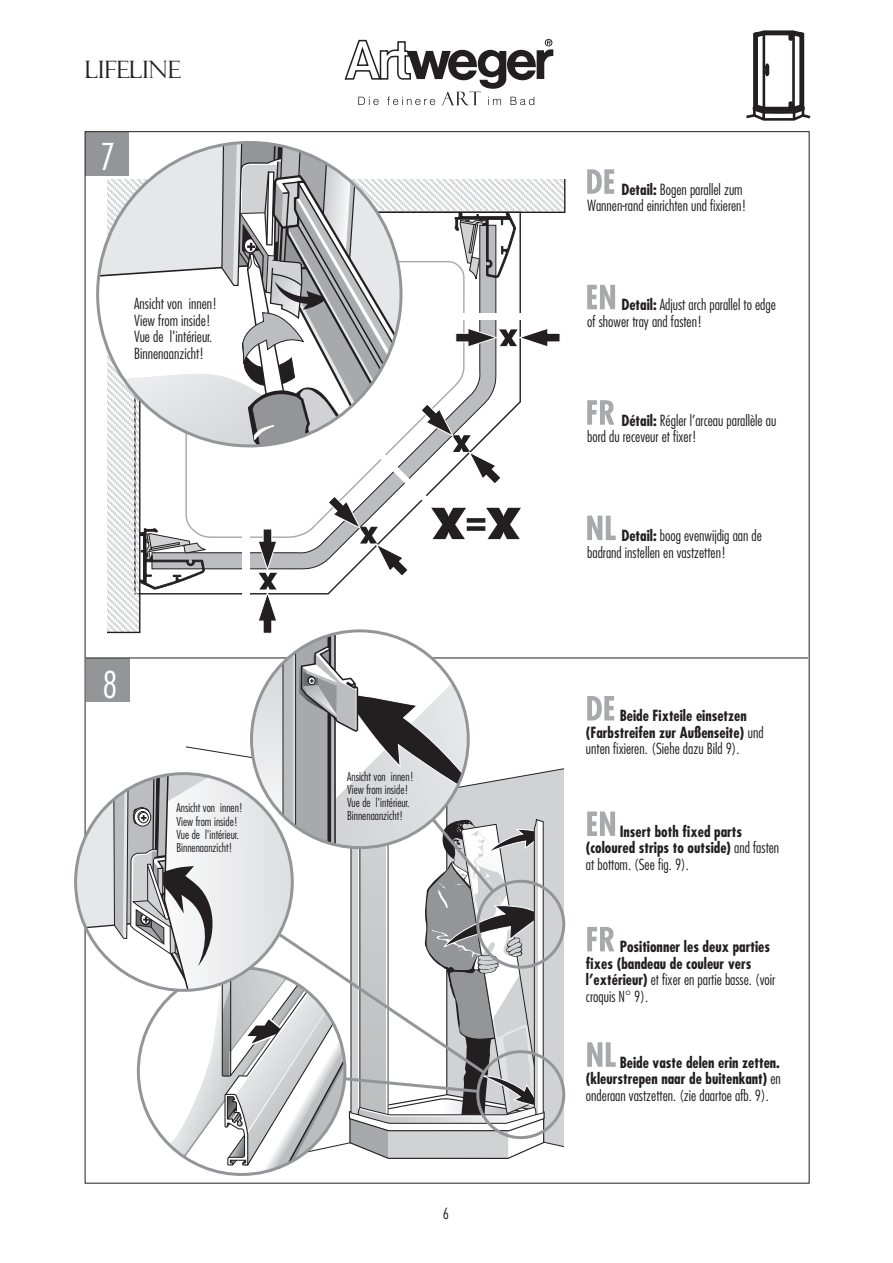
<style>
.page{position:relative;width:893px;height:1263px;background:#fff}
.page>*{position:absolute;margin:0;border:0;box-sizing:border-box;transform-origin:0 0}
.t1{font:300 condensed 36px "Futura Std";color:#fff}
.t2{font:24px "Felix Titling";color:#231f20}
.t3{font:700 condensed 15px/16.5px "Futura Std";color:#231f20}
.t4{font:300 condensed 15px/16.5px "Futura Std";color:#231f20}
.t5{font:300 condensed 12px/13.2px "Futura Std";color:#231f20}
.s1{font-weight:700}
.s2{font-weight:300}
</style>
<div class="page">
<div style="left:85px;top:132px;width:44px;height:44px;background:#939598"></div>
<hr style="left:86px;top:657px;width:722px;height:1px;background:#231f20">
<svg style="left:84px;top:142px;width:480px;height:1033px"></svg>
<svg style="left:74px;top:769px;width:219px;height:225px"></svg>
<svg style="left:587px;top:169px;width:27px;height:25px"></svg>
<svg style="left:587px;top:285px;width:28px;height:24px"></svg>
<svg style="left:587px;top:516px;width:29px;height:24px"></svg>
<svg style="left:587px;top:400px;width:27px;height:25px"></svg>
<svg style="left:587px;top:696px;width:27px;height:24px"></svg>
<svg style="left:587px;top:811px;width:28px;height:25px"></svg>
<svg style="left:587px;top:1042px;width:29px;height:25px"></svg>
<svg style="left:587px;top:927px;width:27px;height:24px"></svg>
<svg style="left:344px;top:38px;width:209px;height:67px"></svg>
<svg style="left:746px;top:30px;width:65px;height:91px"></svg>
<h2 class="t2" style="left:85px;top:56px;width:97px">LIFELINE</h2>
<h1 class="t1" style="left:100px;top:135px;width:16px">7</h1>
<p class="t4" style="left:134px;top:295px;width:85px">Ansicht von innen!<br>View from inside!<br>Vue de l'intérieur.<br>Binnenaanzicht!</p>
<h1 class="t1" style="left:103px;top:663px;width:16px">8</h1>
<p class="t5" style="left:176px;top:801px;width:68px">Ansicht von innen!<br>View from inside!<br>Vue de l'intérieur.<br>Binnenaanzicht!</p>
<p class="t5" style="left:347px;top:769px;width:68px">Ansicht von innen!<br>View from inside!<br>Vue de l'intérieur.<br>Binnenaanzicht!</p>
<p class="t4" style="left:443px;top:1205px;width:8px">6</p>
<p class="t4" style="left:587px;top:181px;width:161px;text-align:right"><span class="s1">Detail:</span> Bogen parallel zum<br>Wannen-rand einrichten und fixieren!</p>
<p class="t4" style="left:587px;top:296px;width:190px;text-indent:34px"><span class="s1">Detail:</span> Adjust arch parallel to edge of shower tray and fasten!</p>
<p class="t4" style="left:587px;top:412px;width:191px;text-indent:34px"><span class="s1">Détail:</span> Régler l’arceau parallèle au bord du receveur et fixer!</p>
<p class="t4" style="left:587px;top:527px;width:176px;text-indent:34px"><span class="s1">Detail:</span> boog evenwijdig aan de badrand instellen en vastzetten!</p>
<p class="t3" style="left:586px;top:707px;width:179px;text-indent:34px">Beide Fixteile einsetzen (Farbstreifen zur Außenseite) <span class="s2">und unten fixieren. (Siehe dazu Bild 9).</span></p>
<p class="t3" style="left:586px;top:823px;width:195px;text-indent:34px">Insert both fixed parts (coloured strips to outside) <span class="s2">and fasten at bottom. (See fig. 9).</span></p>
<p class="t3" style="left:586px;top:938px;width:191px;text-indent:34px">Positionner les deux parties fixes (bandeau de couleur vers l’extérieur) <span class="s2">et fixer en partie basse. (voir croquis N° 9).</span></p>
<p class="t3" style="left:586px;top:1054px;width:196px;text-align:justify;text-indent:34px">Beide vaste delen erin zetten. (kleurstrepen naar de buitenkant) <span class="s2">en onderaan vastzetten. (zie daartoe afb. 9).</span></p>
</div>
